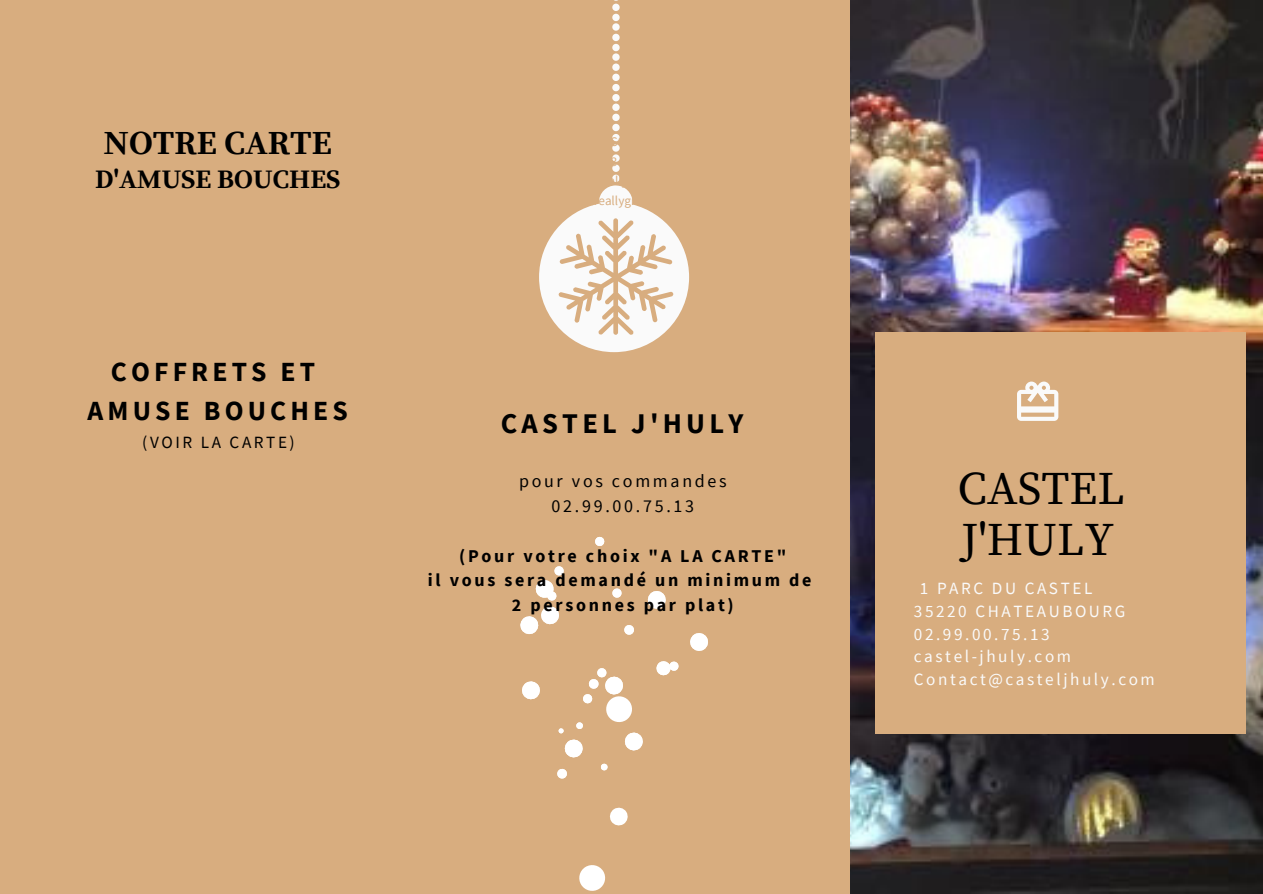
<style>
.page{position:relative;width:1263px;height:894px;background:#fff}
.page>*{position:absolute;margin:0;border:0;box-sizing:border-box;transform-origin:0 0}
.t1{font:46.2px/50.6px "Source Serif Pro";color:#000}
.t2{font:700 33.6px "Source Serif Pro";color:#000}
.t3{font:700 28.5px "Source Sans Pro";letter-spacing:.15em;color:#000}
.t4{font:700 27.6px/38.2px "Source Sans Pro";letter-spacing:.15em;color:#000;text-align:center}
.t5{font:700 26.55px "Source Serif Pro";color:#000}
.t6{font:700 18px/24.8px "Source Sans Pro";letter-spacing:.15em;color:#000;text-align:center}
.t7{font:18px/24.8px "Source Sans Pro";letter-spacing:.15em;color:#000;text-align:center}
.t8{font:17.1px/22.8px "Source Sans Pro";letter-spacing:.15em;color:#fafafa}
.t9{font:17.1px "Source Sans Pro";letter-spacing:.15em;color:#000}
</style>
<div class="page">
<div style="left:0;top:0;width:1263px;height:893px;background:#d8ad7f"></div>
<svg style="left:539px;top:0;width:150px;height:352px"></svg>
<img style="left:850px;top:0;width:413px;height:893px">
<div style="left:875px;top:332px;width:371px;height:401px;background:#d8ad7f"></div>
<svg style="left:1017px;top:381px;width:41px;height:40px"></svg>
<svg style="left:610px;top:807px;width:18px;height:19px"></svg>
<svg style="left:647px;top:591px;width:19px;height:18px"></svg>
<svg style="left:656px;top:661px;width:23px;height:15px"></svg>
<svg style="left:624px;top:625px;width:10px;height:10px"></svg>
<svg style="left:595px;top:536px;width:10px;height:10px"></svg>
<svg style="left:612px;top:588px;width:10px;height:10px"></svg>
<svg style="left:522px;top:681px;width:18px;height:19px"></svg>
<svg style="left:557px;top:668px;width:86px;height:111px"></svg>
<svg style="left:690px;top:633px;width:18px;height:18px"></svg>
<svg style="left:579px;top:865px;width:27px;height:26px"></svg>
<svg style="left:520px;top:566px;width:44px;height:68px"></svg>
<h2 class="t2" style="left:104px;top:123px;width:230px">NOTRE CARTE</h2>
<h3 class="t5" style="left:95px;top:164px;width:247px">D'AMUSE BOUCHES</h3>
<h3 class="t4" style="left:88px;top:352px;width:262px">COFFRETS ET<br>AMUSE BOUCHES</h3>
<p class="t9" style="left:142px;top:431px;width:154px">(VOIR LA CARTE)</p>
<h3 class="t3" style="left:501px;top:405px;width:244px">CASTEL J'HULY</h3>
<p class="t7" style="left:519px;top:468px;width:209px">pour vos commandes<br>02.99.00.75.13</p>
<p class="t6" style="left:428px;top:542px;width:385px">(Pour votre choix "A LA CARTE"<br>il vous sera demandé un minimum de<br>2 personnes par plat)</p>
<h1 class="t1" style="left:958px;top:465px;width:168px">CASTEL<br>J'HULY</h1>
<p class="t8" style="left:914px;top:576px;width:242px;text-indent:6px">1 PARC DU CASTEL<br>35220 CHATEAUBOURG<br>02.99.00.75.13 castel-jhuly.com<br>Contact@casteljhuly.com</p>
</div>
